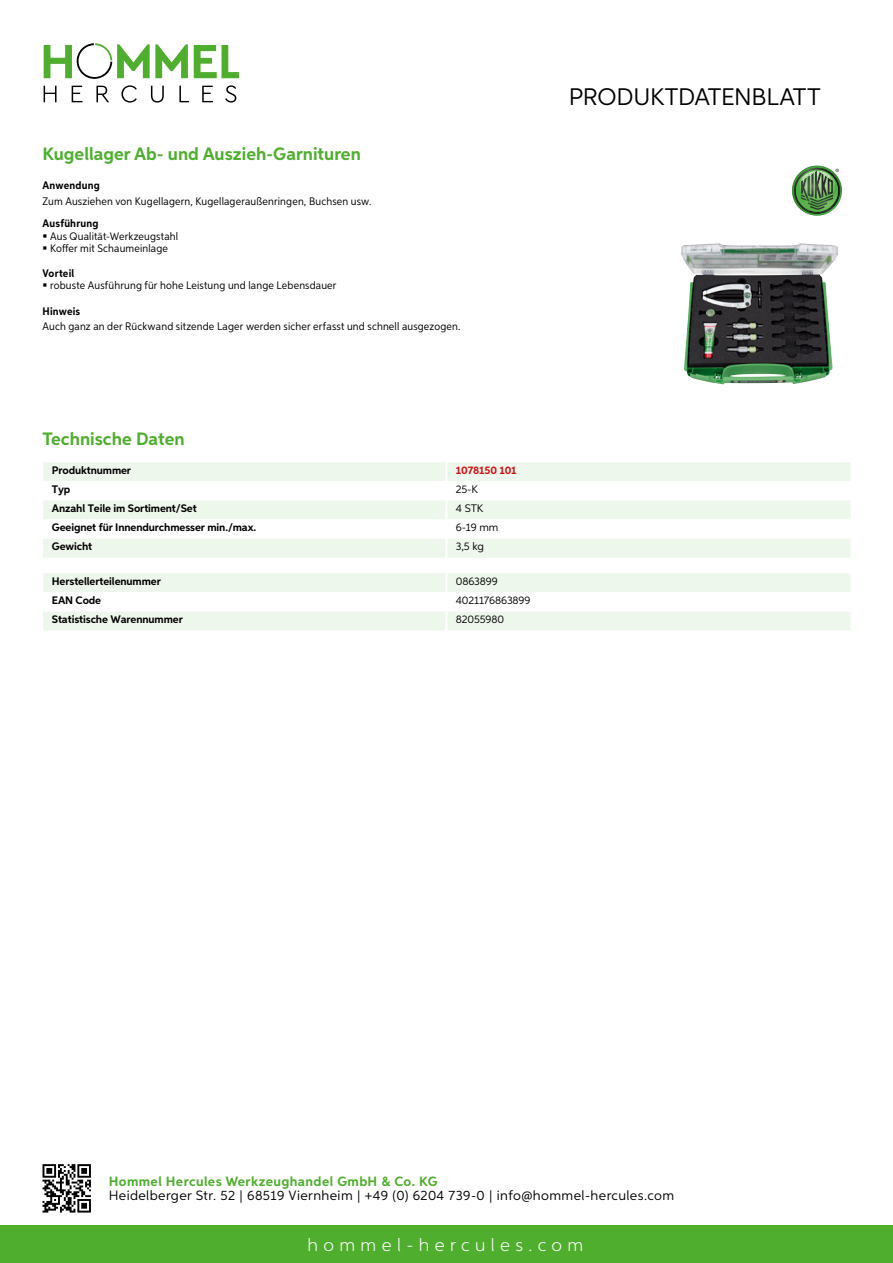
<style>
.page{position:relative;width:893px;height:1263px;background:#fff}
.page>*{position:absolute;margin:0;border:0;box-sizing:border-box;transform-origin:0 0}
.t1{font:24px "Aspira";letter-spacing:-.01em;color:#000}
.t2{font:700 18px "Aspira";color:#50ae2f}
.t3{font:300 18px "Aspira";letter-spacing:.3em;color:#fff}
.t4{font:13.5px "Aspira";letter-spacing:.03em;color:#000}
.t5{font:700 13.5px "Aspira";letter-spacing:.03em;color:#50ae2f}
.t6{font:10.95px/12.8px "Aspira Nar";letter-spacing:.015em;color:#000}
.t7{font:700 10.95px "Aspira";letter-spacing:-.01em;color:#000}
.t8{font:10.95px "Aspira";letter-spacing:-.01em;color:#000}
.t9{font:700 10.95px "Aspira Nar";letter-spacing:.02em;color:#000}
.t10{font:700 10.95px "Aspira";letter-spacing:-.01em;color:#cd1013}
</style>
<div class="page">
<div style="left:0;top:1226px;width:893px;height:37px;background:#50ae2f"></div>
<svg style="left:43px;top:1164px;width:48px;height:48px"></svg>
<svg style="left:194px;top:45px;width:45px;height:33px"></svg>
<svg style="left:44px;top:43px;width:144px;height:36px"></svg>
<svg style="left:44px;top:86px;width:13px;height:16px"></svg>
<svg style="left:72px;top:86px;width:10px;height:16px"></svg>
<svg style="left:96px;top:86px;width:13px;height:16px"></svg>
<svg style="left:121px;top:85px;width:16px;height:18px"></svg>
<svg style="left:151px;top:86px;width:13px;height:17px"></svg>
<svg style="left:179px;top:86px;width:10px;height:16px"></svg>
<svg style="left:202px;top:86px;width:11px;height:16px"></svg>
<svg style="left:225px;top:85px;width:11px;height:18px"></svg>
<div style="left:43px;top:462px;width:807px;height:96px;background:#eef7eb"></div>
<svg style="left:43px;top:481px;width:807px;height:58px"></svg>
<hr style="left:445px;top:462px;width:3px;height:19px;background:#fff">
<hr style="left:445px;top:481px;width:3px;height:19px;background:#fff">
<hr style="left:445px;top:500px;width:3px;height:19px;background:#fff">
<hr style="left:445px;top:519px;width:3px;height:20px;background:#fff">
<hr style="left:445px;top:539px;width:3px;height:19px;background:#fff">
<svg style="left:43px;top:573px;width:807px;height:57px"></svg>
<hr style="left:445px;top:611px;width:3px;height:19px;background:#fff">
<img style="left:681px;top:243px;width:157px;height:141px">
<img style="left:839px;top:179px;width:3px;height:23px">
<svg style="left:792px;top:166px;width:47px;height:50px"></svg>
<h2 class="t2" style="left:43px;top:142px;width:320px">Kugellager Ab- und Auszieh-Garnituren</h2>
<p class="t9" style="left:43px;top:179px;width:59px">Anwendung</p>
<p class="t6" style="left:43px;top:194px;width:330px">Zum Ausziehen von Kugellagern, Kugellageraußenringen, Buchsen usw.</p>
<p class="t9" style="left:43px;top:216px;width:58px">Ausführung</p>
<p class="t6" style="left:50px;top:229px;width:130px">Aus Qualität-Werkzeugstahl<br>Koffer mit Schaumeinlage</p>
<p class="t9" style="left:43px;top:266px;width:33px">Vorteil</p>
<p class="t6" style="left:50px;top:279px;width:288px">robuste Ausführung für hohe Leistung und lange Lebensdauer</p>
<p class="t9" style="left:43px;top:304px;width:39px">Hinweis</p>
<p class="t6" style="left:43px;top:319px;width:419px">Auch ganz an der Rückwand sitzende Lager werden sicher erfasst und schnell ausgezogen.</p>
<h2 class="t2" style="left:43px;top:428px;width:144px">Technische Daten</h2>
<p class="t7" style="left:52px;top:463px;width:81px">Produktnummer</p>
<p class="t10" style="left:456px;top:463px;width:62px">1078150 101</p>
<p class="t7" style="left:52px;top:483px;width:20px">Typ</p>
<p class="t8" style="left:456px;top:483px;width:23px">25-K</p>
<p class="t7" style="left:52px;top:502px;width:146px">Anzahl Teile im Sortiment/Set</p>
<p class="t8" style="left:456px;top:502px;width:23px">4 STK</p>
<p class="t7" style="left:52px;top:521px;width:206px">Geeignet für Innendurchmesser min./max.</p>
<p class="t8" style="left:456px;top:521px;width:44px">6-19 mm</p>
<p class="t7" style="left:52px;top:540px;width:42px">Gewicht</p>
<p class="t8" style="left:456px;top:540px;width:30px">3,5 kg</p>
<p class="t7" style="left:52px;top:574px;width:111px">Herstellerteilenummer</p>
<p class="t8" style="left:456px;top:575px;width:43px">0863899</p>
<p class="t7" style="left:52px;top:594px;width:51px">EAN Code</p>
<p class="t8" style="left:456px;top:594px;width:76px">4021176863899</p>
<p class="t7" style="left:52px;top:613px;width:132px">Statistische Warennummer</p>
<p class="t8" style="left:456px;top:613px;width:50px">82055980</p>
<h1 class="t1" style="left:569px;top:82px;width:253px">Produktdatenblatt</h1>
<p class="t5" style="left:109px;top:1172px;width:330px">Hommel Hercules Werkzeughandel GmbH &amp; Co. KG</p>
<p class="t4" style="left:109px;top:1187px;width:567px">Heidelberger Str. 52 | 68519 Viernheim | +49 (0) 6204 739-0 | info@hommel-hercules.com</p>
<h2 class="t3" style="left:307px;top:1234px;width:277px">hommel-hercules.com</h2>
</div>
